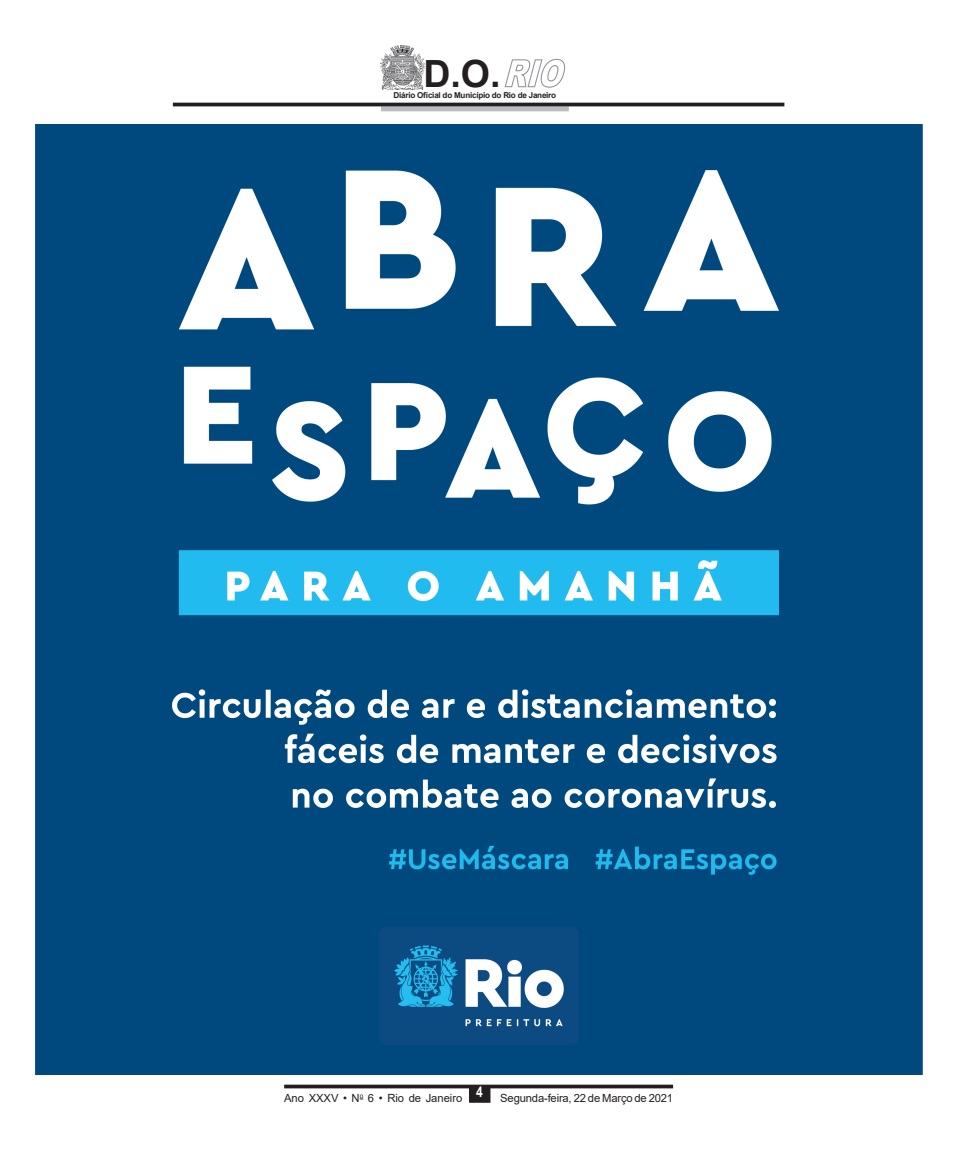
<style>
.page{position:relative;width:975px;height:1152px;background:#fff}
.page>*{position:absolute;margin:0;border:0;box-sizing:border-box;transform-origin:0 0}
.t1{font:700 37.5px "Arial";color:#231f20}
.t2{font:700 15px "Arial";color:#fff;scale:.8 1}
.t3{font:11.25px "Arial";letter-spacing:-.015em;color:#231f20}
.t4{font:700 8.12px "Arial";letter-spacing:-.03em;color:#231f20}
.s1{font-weight:900;font-style:italic;color:#939598}
</style>
<div class="page">
<div style="left:381px;top:106px;width:188px;height:5px;background:#bcbdc0"></div>
<hr style="left:173px;top:103px;width:611px;height:3px;background:#231f20">
<img style="left:380px;top:45px;width:44px;height:44px">
<svg style="left:284px;top:1084px;width:389px;height:4px;background:#474445"></svg>
<div style="left:470px;top:1087px;width:20px;height:15px;background:#231f20"></div>
<div style="left:469px;top:1086px;width:21px;height:16px;border:1px solid #231f20"></div>
<img style="left:35px;top:124px;width:887px;height:950px">
<h1 class="t1" style="left:423px;top:48px;width:153px">D.O.<span class="s1">RIO</span></h1>
<p class="t4" style="left:393px;top:89px;width:164px">Diário Oficial do Município do Rio de Janeiro</p>
<h2 class="t2" style="left:476px;top:1081px;width:10px">4</h2>
<p class="t3" style="left:284px;top:1090px;width:180px">Ano XXXV • N<sup>o</sup> 6 • Rio de Janeiro</p>
<p class="t3" style="left:500px;top:1090px;width:174px">Segunda-feira, 22 de Março de 2021</p>
</div>
